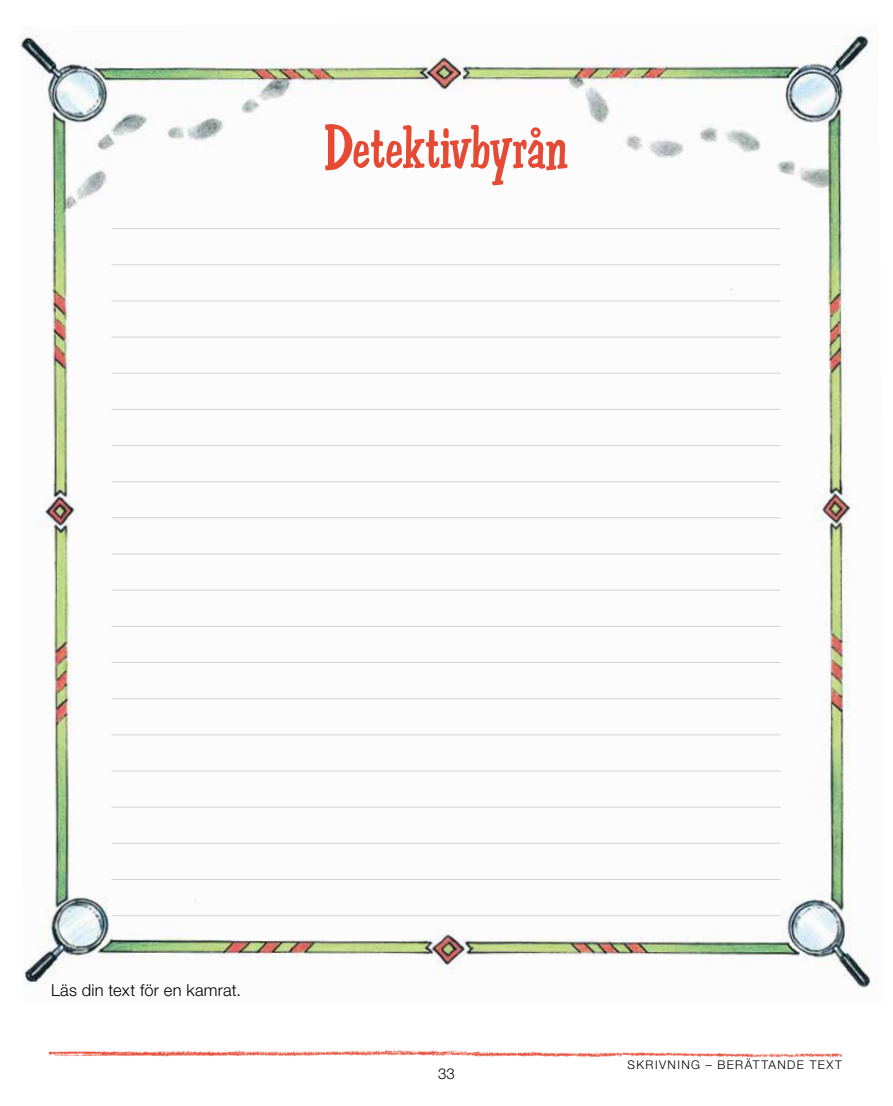
<style>
.page{position:relative;width:893px;height:1106px;background:#fff}
.page>*{position:absolute;margin:0;border:0;box-sizing:border-box;transform-origin:0 0}
.t1{font:60px "Don Semiformal";color:#e44a34}
.t2{font:300 16.5px "Helvetica Neue LT Std";letter-spacing:.01em;color:#000}
.t3{font:300 15px "Helvetica Neue LT Std";color:#000}
.t4{font:300 12px "Helvetica Neue LT Std";letter-spacing:.115em;color:#000}
</style>
<div class="page">
<img style="left:48px;top:1050px;width:794px;height:8px">
<img style="left:20px;top:35px;width:852px;height:953px">
<hr style="left:112px;top:228px;width:669px;height:1px;background:#d4d4d4">
<hr style="left:112px;top:264px;width:669px;height:1px;background:#d4d4d4">
<hr style="left:112px;top:300px;width:669px;height:1px;background:#d4d4d4">
<hr style="left:112px;top:337px;width:669px;height:1px;background:#d4d4d4">
<hr style="left:112px;top:373px;width:669px;height:1px;background:#d4d4d4">
<hr style="left:112px;top:409px;width:669px;height:1px;background:#d4d4d4">
<hr style="left:112px;top:445px;width:669px;height:1px;background:#d4d4d4">
<hr style="left:112px;top:481px;width:669px;height:1px;background:#d4d4d4">
<hr style="left:112px;top:517px;width:669px;height:1px;background:#d4d4d4">
<hr style="left:112px;top:553px;width:669px;height:1px;background:#d4d4d4">
<hr style="left:112px;top:590px;width:669px;height:1px;background:#d4d4d4">
<hr style="left:112px;top:626px;width:669px;height:1px;background:#d4d4d4">
<hr style="left:112px;top:662px;width:669px;height:1px;background:#d4d4d4">
<hr style="left:112px;top:698px;width:669px;height:1px;background:#d4d4d4">
<hr style="left:112px;top:734px;width:669px;height:1px;background:#d4d4d4">
<hr style="left:112px;top:770px;width:669px;height:1px;background:#d4d4d4">
<hr style="left:112px;top:806px;width:669px;height:1px;background:#d4d4d4">
<hr style="left:112px;top:843px;width:669px;height:1px;background:#d4d4d4">
<hr style="left:112px;top:879px;width:669px;height:1px;background:#d4d4d4">
<hr style="left:112px;top:915px;width:669px;height:1px;background:#d4d4d4">
<h1 class="t1" style="left:326px;top:112px;width:243px">Detektivbyrån</h1>
<h2 class="t2" style="left:51px;top:980px;width:191px">Läs din text för en kamrat.</h2>
<p class="t3" style="left:438px;top:1065px;width:18px">33</p>
<p class="t4" style="left:627px;top:1057px;width:216px">SKRIVNING – BERÄTTANDE TEXT</p>
</div>
